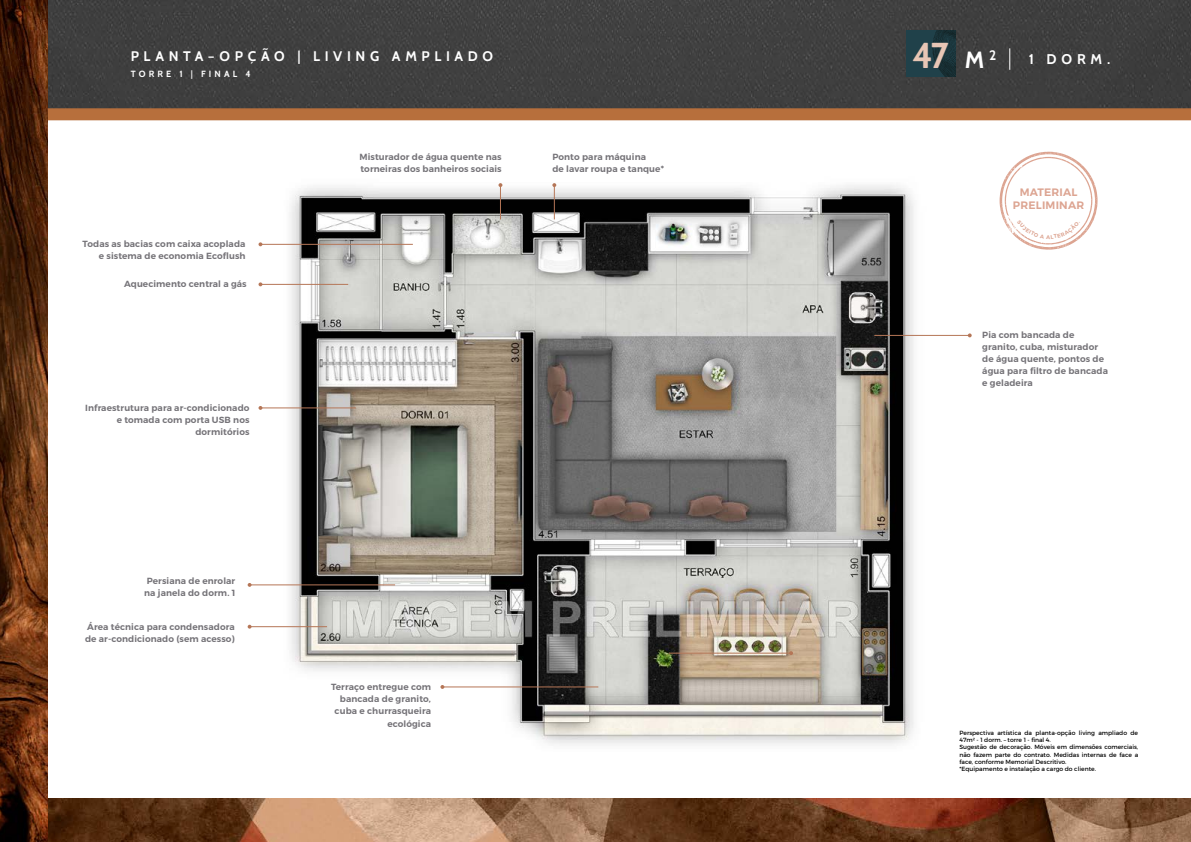
<style>
.page{position:relative;width:1191px;height:842px;background:#fff}
.page>*{position:absolute;margin:0;border:0;box-sizing:border-box;transform-origin:0 0}
.t1{font:36px "Alvesto";color:#e8c6b5}
.t2{font:14.1px "Alvesto";color:#fff}
.t3{font:13.9px "Alvesto";letter-spacing:.33em;color:#fff}
.t4{font:600 10.8px/12.4px "Montserrat";letter-spacing:.02em;color:#ba4923;text-align:center}
.t5{font:9px "Alvesto";letter-spacing:.345em;color:#fff}
.t6{font:600 8.9px/12px "Montserrat";letter-spacing:.01em;color:#757378}
.t7{font:6px/7.2px "Montserrat";color:#000}
.s1{font-size:23.5px;color:#fff}
</style>
<div class="page">
<div style="left:48px;top:0;width:1143px;height:108px;background:#3f3f3f"></div>
<img style="left:48px;top:799px;width:1143px;height:43px">
<svg style="left:48px;top:108px;width:1143px;height:12px"></svg>
<img style="left:272px;top:184px;width:667px;height:561px">
<div style="left:905px;top:31px;width:50px;height:46px;background:#20414a"></div>
<svg style="left:932px;top:31px;width:23px;height:46px"></svg>
<svg style="left:1009px;top:48px;width:1px;height:22px"></svg>
<hr style="left:260px;top:407px;width:96px;height:1px;background:#b57657">
<svg style="left:258px;top:406px;width:4px;height:4px"></svg>
<hr style="left:260px;top:284px;width:88px;height:1px;background:#b57657">
<svg style="left:258px;top:282px;width:4px;height:4px"></svg>
<hr style="left:260px;top:244px;width:153px;height:1px;background:#b57657">
<svg style="left:258px;top:242px;width:4px;height:4px"></svg>
<hr style="left:250px;top:584px;width:145px;height:1px;background:#b57657">
<hr style="left:250px;top:626px;width:77px;height:1px;background:#b57657">
<hr style="left:442px;top:686px;width:156px;height:1px;background:#b57657">
<svg style="left:440px;top:685px;width:4px;height:4px"></svg>
<hr style="left:669px;top:653px;width:122px;height:1px;background:#b57657">
<svg style="left:789px;top:651px;width:4px;height:4px"></svg>
<hr style="left:874px;top:335px;width:95px;height:1px;background:#b57657">
<svg style="left:967px;top:333px;width:4px;height:4px"></svg>
<hr style="left:554px;top:185px;width:1px;height:34px;background:#b57657">
<svg style="left:552px;top:183px;width:4px;height:4px"></svg>
<hr style="left:500px;top:185px;width:1px;height:34px;background:#b57657">
<svg style="left:498px;top:183px;width:4px;height:4px"></svg>
<img style="left:0;top:0;width:48px;height:842px">
<svg style="left:999px;top:152px;width:98px;height:98px"></svg>
<h3 class="t3" style="left:131px;top:47px;width:364px">PLANTA–OPÇÃO | LIVING AMPLIADO</h3>
<h1 class="t1" style="left:912px;top:34px;width:86px">47 <span class="s1">M</span><sup>2</sup></h1>
<h2 class="t2" style="left:1028px;top:51px;width:83px">1 DORM.</h2>
<p class="t5" style="left:131px;top:69px;width:121px">TORRE 1 | FINAL 4</p>
<p class="t6" style="left:83px;top:238px;width:164px;text-align:right">Todas as bacias com caixa acoplada e sistema de economia Ecoflush</p>
<p class="t6" style="left:124px;top:278px;width:124px">Aquecimento central a gás</p>
<p class="t6" style="left:85px;top:402px;width:166px;text-align:right">Infraestrutura para ar-condicionado e tomada com porta USB nos dormitórios</p>
<p class="t6" style="left:144px;top:575px;width:93px">Persiana de enrolar na janela do dorm. 1</p>
<p class="t6" style="left:85px;top:621px;width:151px">Área técnica para condensadora de ar-condicionado (sem acesso)</p>
<p class="t6" style="left:359px;top:151px;width:144px">Misturador de água quente nas torneiras dos banheiros sociais</p>
<p class="t6" style="left:552px;top:151px;width:113px">Ponto para máquina<br>de lavar roupa e tanque*</p>
<p class="t6" style="left:331px;top:681px;width:101px;text-align:right">Terraço entregue com bancada de granito, cuba e churrasqueira ecológica</p>
<p class="t4" style="left:1013px;top:186px;width:73px">MATERIAL<br>PRELIMINAR</p>
<p class="t6" style="left:982px;top:329px;width:127px">Pia com bancada de granito, cuba, misturador de água quente, pontos de água para filtro de bancada e geladeira</p>
<p class="t7" style="left:959px;top:729px;width:180px">Perspectiva artística da planta-opção living ampliado de 47m² - 1 dorm. – torre 1 - final 4.<br>Sugestão de decoração. Móveis em dimensões comerciais, não fazem parte do contrato. Medidas internas de face a face, conforme Memorial Descritivo.<br>*Equipamento e instalação a cargo do cliente.</p>
</div>
